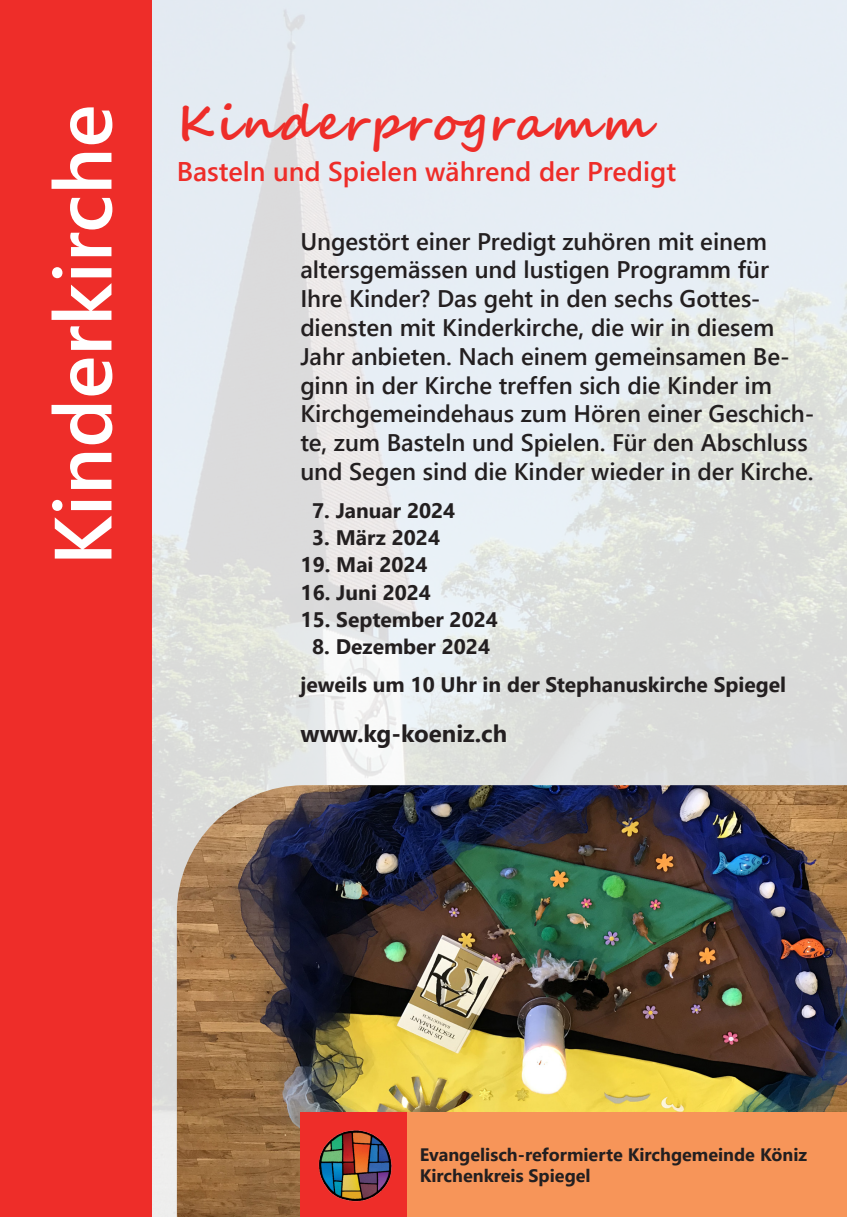
<style>
.page{position:relative;width:847px;height:1217px;background:#fff}
.page>*{position:absolute;margin:0;border:0;box-sizing:border-box;transform-origin:0 0}
.t1{font:600 81px "Segoe UI";color:#fff}
.t2{font:700 48px "Segoe Script";letter-spacing:.05em;color:#ee2d29}
.t3{font:600 27px "Segoe UI";color:#ee2d29}
.t4{font:600 24px/28.8px "Segoe UI";color:#231f20}
.t5{font:700 24px "Segoe UI";color:#231f20}
.t6{font:700 21px "Segoe UI";color:#231f20}
.t7{font:700 18px "Segoe UI";color:#231f20}
</style>
<div class="page">
<img style="left:151px;top:1px;width:696px;height:1215px">
<div style="left:0;top:0;width:151px;height:1217px;background:#ee2d29"></div>
<img style="left:177px;top:785px;width:670px;height:431px">
<div style="left:407px;top:1112px;width:440px;height:104px;background:#f79559"></div>
<div style="left:301px;top:1112px;width:106px;height:105px;background:#ee2d29"></div>
<hr style="left:0;top:1216px;width:847px;height:1px;background:#437131">
<hr style="left:0;top:0;width:847px;height:1px;background:#74b052">
<img style="left:318px;top:1130px;width:74px;height:72px">
<p class="t1" style="left:6px;top:566px;width:462px;rotate:-90deg">Kinderkirche</p>
<p class="t2" style="left:177px;top:85px;width:474px">Kinderprogramm</p>
<p class="t3" style="left:177px;top:146px;width:501px">Basteln und Spielen während der Predigt</p>
<p class="t4" style="left:300px;top:225px;width:516px">Ungestört einer Predigt zuhören mit einem altersgemässen und lustigen Programm für Ihre Kinder? Das geht in den sechs Gottes&shy;diensten mit Kinderkirche, die wir in diesem Jahr anbieten. Nach einem gemeinsamen Be&shy;ginn in der Kirche treffen sich die Kinder im Kirchgemeindehaus zum Hören einer Geschich&shy;te, zum Basteln und Spielen. Für den Abschluss und Segen sind die Kinder wieder in der Kirche.</p>
<p class="t6" style="left:312px;top:490px;width:145px">7. Januar 2024</p>
<p class="t6" style="left:312px;top:518px;width:129px">3. März 2024</p>
<p class="t6" style="left:301px;top:545px;width:129px">19. Mai 2024</p>
<p class="t6" style="left:301px;top:572px;width:132px">16. Juni 2024</p>
<p class="t6" style="left:301px;top:600px;width:199px">15. September 2024</p>
<p class="t6" style="left:312px;top:627px;width:179px">8. Dezember 2024</p>
<p class="t6" style="left:301px;top:665px;width:487px">jeweils um 10 Uhr in der Stephanuskirche Spiegel</p>
<p class="t5" style="left:301px;top:711px;width:208px">www.kg-koeniz.ch</p>
<p class="t7" style="left:420px;top:1137px;width:389px">Evangelisch-reformierte Kirchgemeinde Köniz</p>
<p class="t7" style="left:420px;top:1159px;width:172px">Kirchenkreis Spiegel</p>
</div>
